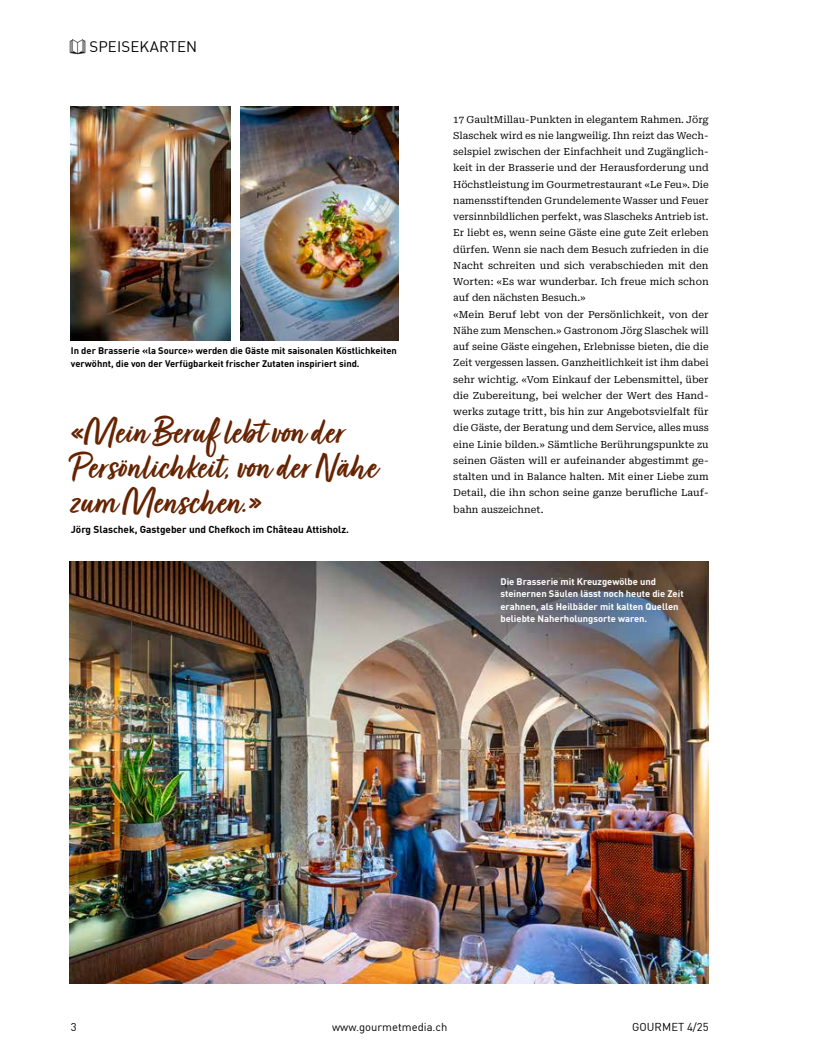
<style>
.page{position:relative;width:815px;height:1063px;background:#fff}
.page>*{position:absolute;margin:0;border:0;box-sizing:border-box;transform-origin:0 0}
.t1{font:40px/35px "Turbinado Bold Pro";color:#652301}
.t2{font:15px "DINOT";letter-spacing:.01em;color:#000}
.t3{font:11.25px "DINOT";color:#000}
.t4{font:700 10px "DINOT";color:#000}
.t5{font:9.75px/16.2px "Roboto Serif";color:#000}
.t6{font:700 9.38px/12.5px "DINOT";color:#fff}
.t7{font:700 9.38px/12.5px "DINOT";color:#000}
</style>
<div class="page">
<img style="left:70px;top:561px;width:639px;height:423px">
<img style="left:71px;top:106px;width:159px;height:234px">
<img style="left:241px;top:106px;width:158px;height:234px">
<img style="left:69px;top:39px;width:17px;height:16px">
<h2 class="t2" style="left:89px;top:35px;width:109px">SPEISEKARTEN</h2>
<p class="t7" style="left:71px;top:344px;width:328px">In der Brasserie «la Source» werden die Gäste mit saisonalen Köstlichkeiten verwöhnt, die von der Verfügbarkeit frischer Zutaten inspiriert sind.</p>
<h1 class="t1" style="left:71px;top:418px;width:308px">«Mein Beruf lebt von der<br>Persönlichkeit, von der Nähe zum Menschen.»</h1>
<p class="t4" style="left:71px;top:521px;width:280px">Jörg Slaschek, Gastgeber und Chefkoch im Château Attisholz.</p>
<p class="t5" style="left:453px;top:110px;width:257px">17 GaultMillau-Punkten in elegantem Rahmen. Jörg Slaschek wird es nie langweilig. Ihn reizt das Wech&shy;selspiel zwischen der Einfachheit und Zugänglich&shy;keit in der Brasserie und der Herausforderung und Höchstleistung im Gourmetrestaurant «Le Feu». Die namensstiftenden Grundelemente Wasser und Feuer versinnbildlichen perfekt, was Slascheks Antrieb ist.<br>Er liebt es, wenn seine Gäste eine gute Zeit erleben dürfen. Wenn sie nach dem Besuch zufrieden in die Nacht schreiten und sich verabschieden mit den Worten: «Es war wunderbar. Ich freue mich schon auf den nächsten Besuch.»<br>«Mein Beruf lebt von der Persönlichkeit, von der Nähe zum Menschen.» Gastronom Jörg Slaschek will auf seine Gäste eingehen, Erlebnisse bieten, die die Zeit vergessen lassen. Ganzheitlichkeit ist ihm dabei sehr wichtig. «Vom Einkauf der Lebensmittel, über die Zubereitung, bei welcher der Wert des Hand&shy;werks zutage tritt, bis hin zur Angebotsvielfalt für die Gäste, der Beratung und dem Service, alles muss eine Linie bilden.» Sämtliche Berührungspunkte zu seinen Gästen will er aufeinander abgestimmt ge&shy;stalten und in Balance halten. Mit einer Liebe zum Detail, die ihn schon seine ganze berufliche Lauf&shy;bahn auszeichnet.</p>
<p class="t6" style="left:500px;top:574px;width:185px">Die Brasserie mit Kreuzgewölbe und steinernen Säulen lässt noch heute die Zeit erahnen, als Heilbäder mit kalten Quellen beliebte Naherholungsorte waren.</p>
<p class="t3" style="left:71px;top:1018px;width:7px">3</p>
<p class="t3" style="left:332px;top:1018px;width:117px">www.gourmetmedia.ch</p>
<p class="t3" style="left:632px;top:1018px;width:78px">GOURMET 4/25</p>
</div>
